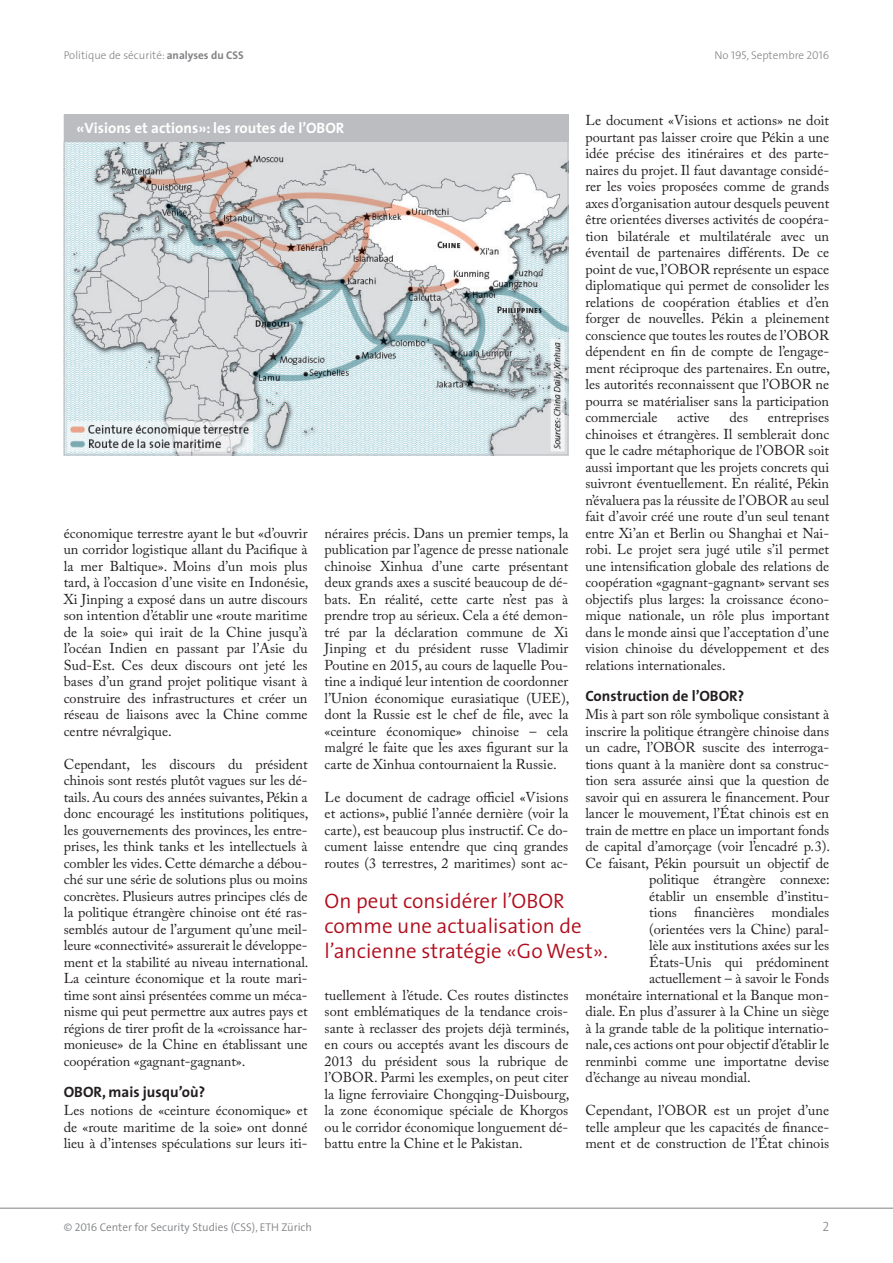
<style>
.page{position:relative;width:893px;height:1263px;background:#fff}
.page>*{position:absolute;margin:0;border:0;box-sizing:border-box;transform-origin:0 0}
.Quote_f{font:300 21px/24.8px "The Sans";color:#b00d1d}
.Lauftext_Titel_f{font:700 15px "The Sans";color:#231f20}
.Boxtitel_f{font:700 15px "The Sans";color:#fff}
.Text_f{font:14.25px/16.5px "Adobe Caslon Pro";letter-spacing:-.005em;color:#231f20;text-align:justify}
.t1{font:13.5px "The Sans Light Caps";color:#808285}
.t2{font:300 11.25px "The Sans";color:#808285}
.t3{font:300 11.25px "The Sans";color:#808285}
.s1{font-weight:700}
.s2{font-family:"The Sans Light Caps";font-weight:400}
.s3{font-family:"The Sans Semi Light Caps";font-weight:400}
</style>
<div class="page">
<hr style="left:0;top:1208px;width:893px;height:1px;background:#808285">
<img style="left:66px;top:142px;width:500px;height:311px">
<div style="left:64px;top:114px;width:504px;height:28px;background:#bcbdc0"></div>
<p class="t2" style="left:64px;top:46px;width:182px">Politique de sécurité: <span class="s1">analyses du CSS</span></p>
<p class="t2" style="left:714px;top:46px;width:116px">No <span class="s2">195</span>, Septembre <span class="s2">2016</span></p>
<p class="Text_f" style="left:585px;top:112px;width:246px">Le document «Visions et actions» ne doit pourtant pas laisser croire que Pékin a une idée précise des itinéraires et des parte&shy;naires du projet. Il faut davantage considé&shy;rer les voies proposées comme de grands axes d’organisation autour desquels peuvent être orientées diverses activités de coopéra&shy;tion bilatérale et multilatérale avec un éventail de partenaires différents. De ce point de vue, l’OBOR représente un espace diplomatique qui permet de consolider les relations de coopération établies et d’en forger de nouvelles. Pékin a pleinement conscience que toutes les routes de l’OBOR dépendent en fin de compte de l’engage&shy;ment réciproque des partenaires. En outre, les autorités reconnaissent que l’OBOR ne pourra se matérialiser sans la participation commerciale</p>
<p class="Boxtitel_f" style="left:77px;top:116px;width:269px">«Visions et actions»: les routes de l’OBOR</p>
<p class="Text_f" style="left:677px;top:409px;width:34px">active</p>
<p class="Text_f" style="left:729px;top:409px;width:20px">des</p>
<p class="Text_f" style="left:585px;top:409px;width:245px;text-indent:182px">entreprises chinoises et étrangères. Il semblerait donc que le cadre métaphorique de l’OBOR soit aussi important que les projets concrets qui suivront éventuellement. En réalité, Pékin n’évaluera pas la réussite de l’OBOR au seul fait d’avoir créé une route d’un seul tenant entre Xi’an et Berlin ou Shanghai et Nai&shy;robi. Le projet sera jugé utile s’il permet une intensification globale des relations de coopération «gagnant-gagnant» servant ses objectifs plus larges: la croissance écono&shy;mique nationale, un rôle plus important dans le monde ainsi que l’acceptation d’une vision chinoise du développement et des relations internationales.</p>
<p class="Lauftext_Titel_f" style="left:585px;top:683px;width:160px">Construction de l’OBOR?</p>
<p class="Text_f" style="left:585px;top:706px;width:245px">Mis à part son rôle symbolique consistant à</p>
<p class="Text_f" style="left:585px;top:722px;width:245px">inscrire la politique étrangère chinoise dans</p>
<p class="Text_f" style="left:585px;top:739px;width:245px">un cadre, l’OBOR suscite des interroga-</p>
<p class="Text_f" style="left:585px;top:755px;width:245px">tions quant à la manière dont sa construc-</p>
<p class="Text_f" style="left:585px;top:772px;width:245px">tion sera assurée ainsi que la question de</p>
<p class="Text_f" style="left:585px;top:788px;width:245px">savoir qui en assurera le financement. Pour</p>
<p class="Text_f" style="left:585px;top:805px;width:245px">lancer le mouvement, l’État chinois est en</p>
<p class="Text_f" style="left:585px;top:821px;width:245px">train de mettre en place un important fonds</p>
<p class="Text_f" style="left:585px;top:838px;width:246px">de capital d’amorçage (voir l’encadré p.3).</p>
<p class="Text_f" style="left:585px;top:854px;width:245px">Ce faisant, Pékin poursuit un objectif de</p>
<p class="Text_f" style="left:649px;top:871px;width:182px">politique étrangère connexe:</p>
<p class="Text_f" style="left:649px;top:887px;width:182px">établir un ensemble d’institu-</p>
<p class="Text_f" style="left:649px;top:904px;width:181px">tions financières mondiales</p>
<p class="Text_f" style="left:649px;top:920px;width:182px">(orientées vers la Chine) paral-</p>
<p class="Text_f" style="left:649px;top:937px;width:182px">lèle aux institutions axées sur les</p>
<p class="Text_f" style="left:649px;top:953px;width:181px">États-Unis qui prédominent</p>
<p class="Text_f" style="left:649px;top:970px;width:181px">actuellement – à savoir le Fonds</p>
<p class="Text_f" style="left:585px;top:986px;width:245px">monétaire international et la Banque mon-</p>
<p class="Text_f" style="left:585px;top:1003px;width:245px">diale. En plus d’assurer à la Chine un siège</p>
<p class="Text_f" style="left:585px;top:1019px;width:245px">à la grande table de la politique internatio-</p>
<p class="Text_f" style="left:585px;top:1036px;width:245px">nale, ces actions ont pour objectif d’établir le</p>
<p class="Text_f" style="left:585px;top:1052px;width:245px">renminbi comme une importatne devise</p>
<p class="Text_f" style="left:585px;top:1069px;width:167px">d’échange au niveau mondial.</p>
<p class="Text_f" style="left:585px;top:1102px;width:245px">Cependant, l’OBOR est un projet d’une telle ampleur que les capacités de finance&shy;ment et de construction de l’État chinois</p>
<p class="Text_f" style="left:64px;top:524px;width:246px">économique terrestre ayant le but «d’ouvrir un corridor logistique allant du Pacifique à la mer Baltique». Moins d’un mois plus tard, à l’occasion d’une visite en Indonésie, Xi Jinping a exposé dans un autre discours son intention d’établir une «route maritime de la soie» qui irait de la Chine jusqu’à l’océan Indien en passant par l’Asie du Sud-Est. Ces deux discours ont jeté les bases d’un grand projet politique visant à construire des infrastructures et créer un réseau de liaisons avec la Chine comme centre névralgique.</p>
<p class="Text_f" style="left:64px;top:755px;width:246px">Cependant, les discours du président chinois sont restés plutôt vagues sur les dé&shy;tails. Au cours des années suivantes, Pékin a donc encouragé les institutions politiques, les gouvernements des provinces, les entre&shy;prises, les think tanks et les intellectuels à combler les vides. Cette démarche a débou&shy;ché sur une série de solutions plus ou moins concrètes. Plusieurs autres principes clés de la politique étrangère chinoise ont été ras&shy;semblés autour de l’argument qu’une meil&shy;leure «connectivité» assurerait le développe&shy;ment et la stabilité au niveau international.<br>La ceinture économique et la route mari&shy;time sont ainsi présentées comme un méca&shy;nisme qui peut permettre aux autres pays et régions de tirer profit de la «croissance har&shy;monieuse» de la Chine en établissant une coopération «gagnant-gagnant».</p>
<p class="Lauftext_Titel_f" style="left:64px;top:1079px;width:143px">OBOR, mais jusqu’où?</p>
<p class="Text_f" style="left:64px;top:1102px;width:245px">Les notions de «ceinture économique» et de «route maritime de la soie» ont donné lieu à d’intenses spéculations sur leurs iti-</p>
<p class="Text_f" style="left:325px;top:524px;width:246px">néraires précis. Dans un premier temps, la publication par l’agence de presse nationale chinoise Xinhua d’une carte présentant deux grands axes a suscité beaucoup de dé&shy;bats. En réalité, cette carte n’est pas à prendre trop au sérieux. Cela a été demon&shy;tré par la déclaration commune de Xi Jinping et du président russe Vladimir Poutine en 2015, au cours de laquelle Pou&shy;tine a indiqué leur intention de coordonner l’Union économique eurasiatique (UEE), dont la Russie est le chef de file, avec la «ceinture économique» chinoise – cela malgré le faite que les axes figurant sur la carte de Xinhua contournaient la Russie.</p>
<p class="Text_f" style="left:325px;top:788px;width:245px">Le document de cadrage officiel «Visions et actions», publié l’année dernière (voir la carte), est beaucoup plus instructif. Ce do&shy;cument laisse entendre que cinq grandes routes (3 terrestres, 2 maritimes) sont ac-</p>
<p class="Quote_f" style="left:325px;top:888px;width:285px">On peut considérer l’OBOR comme une actualisation de l’ancienne stratégie «Go West».</p>
<p class="Text_f" style="left:325px;top:986px;width:246px">tuellement à l’étude. Ces routes distinctes sont emblématiques de la tendance crois&shy;sante à reclasser des projets déjà terminés, en cours ou acceptés avant les discours de 2013 du président sous la rubrique de l’OBOR. Parmi les exemples, on peut citer la ligne ferroviaire Chongqing-Duisbourg, la zone économique spéciale de Khorgos ou le corridor économique longuement dé&shy;battu entre la Chine et le Pakistan.</p>
<p class="t3" style="left:64px;top:1217px;width:250px">© <span class="s3">2016</span> Center for Security Studies (CSS), ETH Zürich</p>
<p class="t1" style="left:822px;top:1215px;width:8px">2</p>
</div>
